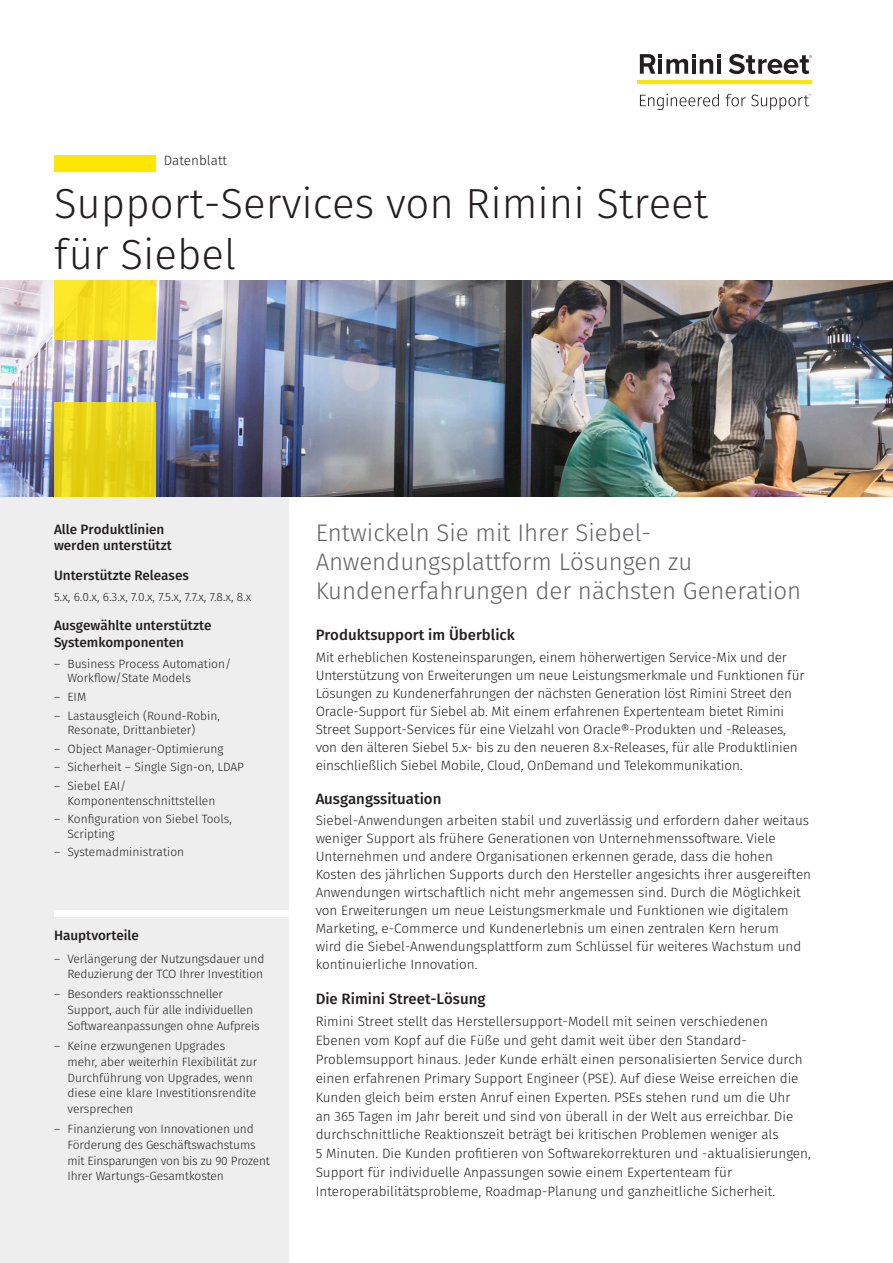
<style>
.page{position:relative;width:893px;height:1263px;background:#fff}
.page>*{position:absolute;margin:0;border:0;box-sizing:border-box;transform-origin:0 0}
.Page_Title{font:300 42px/50.4px "Fira Sans";color:#231f20}
.Intro{font:300 24px/28.8px "Fira Sans";color:#636366}
.Body_Title_-_DE{font:500 15px "Fira Sans";color:#231f20}
.Body_copy{font:300 13.5px/18.9px "Fira Sans";color:#231f20}
.Body_copy_-_DE{font:300 13.5px/18px "Fira Sans";letter-spacing:-.01em;color:#231f20}
.Sidebar_Title{font:500 13.5px/16.2px "Fira Sans";color:#231f20}
.Sidebar_Title_-_DE{font:500 13.5px/16.2px "Fira Sans";color:#231f20}
.Sidebar_Copy{font:500 13.5px "Fira Sans";color:#231f20}
.Document_Type_Inform{font:300 13.5px "Fira Sans";color:#231f20}
.Sidebar_Copy-2{font:300 12px/15.8px "Fira Sans";letter-spacing:-.01em;color:#231f20}
</style>
<div class="page">
<svg style="left:640px;top:54px;width:81px;height:20px"></svg>
<hr style="left:717px;top:59px;width:4px;height:15px;background:#231f20">
<svg style="left:729px;top:54px;width:83px;height:20px"></svg>
<hr style="left:637px;top:80px;width:175px;height:4px;background:#ffe601">
<svg style="left:640px;top:94px;width:79px;height:16px"></svg>
<svg style="left:726px;top:94px;width:85px;height:16px"></svg>
<div style="left:0;top:496px;width:289px;height:767px;background:#eeeeef"></div>
<img style="left:0;top:280px;width:893px;height:216px">
<svg style="left:54px;top:402px;width:102px;height:94px;background:#e7d319"></svg>
<div style="left:54px;top:280px;width:102px;height:60px;background:#fae424"></div>
<div style="left:54px;top:155px;width:102px;height:16px;background:#ffe601"></div>
<div style="left:54px;top:910px;width:243px;height:7px;background:#fff"></div>
<p class="Document_Type_Inform" style="left:164px;top:151px;width:65px">Datenblatt</p>
<p class="Page_Title" style="left:54px;top:178px;width:656px">Support-Services von Rimini Street für Siebel</p>
<p class="Sidebar_Title" style="left:54px;top:521px;width:119px">Alle Produktlinien werden unterstützt</p>
<p class="Sidebar_Copy" style="left:54px;top:565px;width:136px">Unterstützte Releases</p>
<p class="Sidebar_Copy-2" style="left:54px;top:589px;width:199px">5.x, 6.0.x, 6.3.x, 7.0.x, 7.5.x, 7.7.x, 7.8.x, 8.x</p>
<p class="Sidebar_Title_-_DE" style="left:54px;top:617px;width:159px">Ausgewählte unterstützte<br>Systemkomponenten</p>
<p class="Sidebar_Copy-2" style="left:68px;top:656px;width:165px;line-height:14.4px;text-indent:-14px">― Business Process Automation/<br>Workflow/State Models</p>
<p class="Sidebar_Copy-2" style="left:54px;top:689px;width:34px">― EIM</p>
<p class="Sidebar_Copy-2" style="left:68px;top:708px;width:154px;line-height:14.4px;text-indent:-14px">― Lastausgleich (Round-Robin,<br>Resonate, Drittanbieter)</p>
<p class="Sidebar_Copy-2" style="left:54px;top:741px;width:171px">― Object Manager-Optimierung</p>
<p class="Sidebar_Copy-2" style="left:54px;top:759px;width:192px">― Sicherheit – Single Sign-on, LDAP</p>
<p class="Sidebar_Copy-2" style="left:68px;top:779px;width:149px;line-height:14.4px;text-indent:-14px">― Siebel EAI/<br>Komponentenschnittstellen</p>
<p class="Sidebar_Copy-2" style="left:68px;top:812px;width:166px;line-height:14.4px;text-indent:-14px">― Konfiguration von Siebel Tools,<br>Scripting</p>
<p class="Sidebar_Copy-2" style="left:54px;top:844px;width:132px">― Systemadministration</p>
<p class="Sidebar_Title" style="left:54px;top:927px;width:86px">Hauptvorteile</p>
<p class="Sidebar_Copy-2" style="left:54px;top:950px;width:212px;text-align:right">― Verlängerung der Nutzungsdauer und<br>Reduzierung der TCO Ihrer Investition</p>
<p class="Sidebar_Copy-2" style="left:68px;top:986px;width:194px;text-indent:-14px">― Besonders reaktionsschneller<br>Support, auch für alle individuellen<br>Softwareanpassungen ohne Aufpreis</p>
<p class="Sidebar_Copy-2" style="left:68px;top:1038px;width:191px;text-indent:-14px">― Keine erzwungenen Upgrades mehr, aber weiterhin Flexibilität zur<br>Durchführung von Upgrades, wenn diese eine klare Investitionsrendite versprechen</p>
<p class="Sidebar_Copy-2" style="left:68px;top:1121px;width:204px;text-indent:-14px">― Finanzierung von Innovationen und Förderung des Geschäftswachstums mit Einsparungen von bis zu 90 Prozent Ihrer Wartungs-Gesamtkosten</p>
<p class="Intro" style="left:316px;top:519px;width:487px">Entwickeln Sie mit Ihrer Siebel-<br>Anwendungsplattform Lösungen zu<br>Kundenerfahrungen der nächsten Generation</p>
<p class="Body_Title_-_DE" style="left:316px;top:625px;width:201px">Produktsupport im Überblick</p>
<p class="Body_copy_-_DE" style="left:316px;top:648px;width:490px">Mit erheblichen Kosteneinsparungen, einem höherwertigen Service-Mix und der Unterstützung von Erweiterungen um neue Leistungsmerkmale und Funktionen für Lösungen zu Kundenerfahrungen der nächsten Generation löst Rimini Street den Oracle-Support für Siebel ab. Mit einem erfahrenen Expertenteam bietet Rimini Street Support-Services für eine Vielzahl von Oracle®-Produkten und -Releases, von den älteren Siebel 5.x- bis zu den neueren 8.x-Releases, für alle Produktlinien einschließlich Siebel Mobile, Cloud, OnDemand und Telekommunikation.</p>
<p class="Body_Title_-_DE" style="left:316px;top:788px;width:127px">Ausgangssituation</p>
<p class="Body_copy" style="left:316px;top:812px;width:497px;line-height:18px">Siebel-Anwendungen arbeiten stabil und zuverlässig und erfordern daher weitaus weniger Support als frühere Generationen von Unternehmenssoftware. Viele Unternehmen und andere Organisationen erkennen gerade, dass die hohen Kosten des jährlichen Supports durch den Hersteller angesichts ihrer ausgereiften Anwendungen wirtschaftlich nicht mehr angemessen sind. Durch die Möglichkeit von Erweiterungen um neue Leistungsmerkmale und Funktionen wie digitalem Marketing, e-Commerce und Kundenerlebnis um einen zentralen Kern herum<br>wird die Siebel-Anwendungsplattform zum Schlüssel für weiteres Wachstum und kontinuierliche Innovation.</p>
<p class="Body_Title_-_DE" style="left:316px;top:988px;width:171px">Die Rimini Street-Lösung</p>
<p class="Body_copy" style="left:316px;top:1012px;width:497px">Rimini Street stellt das Herstellersupport-Modell mit seinen verschiedenen Ebenen vom Kopf auf die Füße und geht damit weit über den Standard-Problemsupport hinaus. Jeder Kunde erhält einen personalisierten Service durch einen erfahrenen Primary Support Engineer (PSE). Auf diese Weise erreichen die Kunden gleich beim ersten Anruf einen Experten. PSEs stehen rund um die Uhr<br>an 365 Tagen im Jahr bereit und sind von überall in der Welt aus erreichbar. Die durchschnittliche Reaktionszeit beträgt bei kritischen Problemen weniger als<br>5 Minuten. Die Kunden profitieren von Softwarekorrekturen und -aktualisierungen, Support für individuelle Anpassungen sowie einem Expertenteam für Interoperabilitätsprobleme, Roadmap-Planung und ganzheitliche Sicherheit.</p>
</div>
